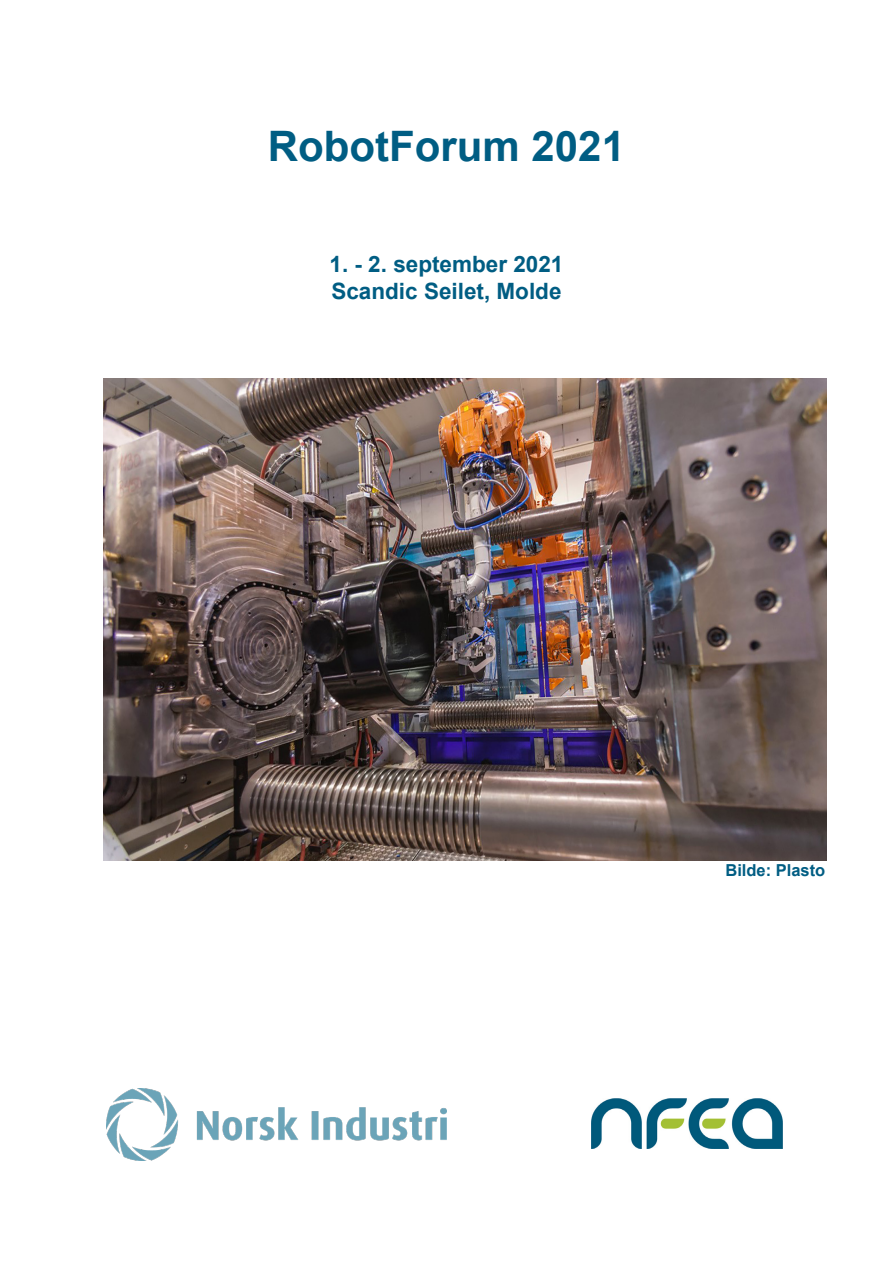
<style>
.page{position:relative;width:893px;height:1263px;background:#fff}
.page>*{position:absolute;margin:0;border:0;box-sizing:border-box;transform-origin:0 0}
.t1{font:700 42px "Arial";color:#005d83}
.t2{font:700 22.5px "Arial";color:#005d83}
.t3{font:700 16.5px "Arial";color:#005d83}
</style>
<div class="page">
<img style="left:591px;top:1098px;width:191px;height:50px">
<img style="left:103px;top:378px;width:723px;height:482px">
<img style="left:106px;top:1089px;width:340px;height:71px">
<p class="t1" style="left:268px;top:116px;width:359px">RobotForum 2021</p>
<p class="t2" style="left:330px;top:249px;width:235px">1. - 2. september 2021</p>
<p class="t2" style="left:331px;top:276px;width:232px">Scandic Seilet, Molde</p>
<p class="t3" style="left:725px;top:859px;width:101px">Bilde: Plasto</p>
</div>
